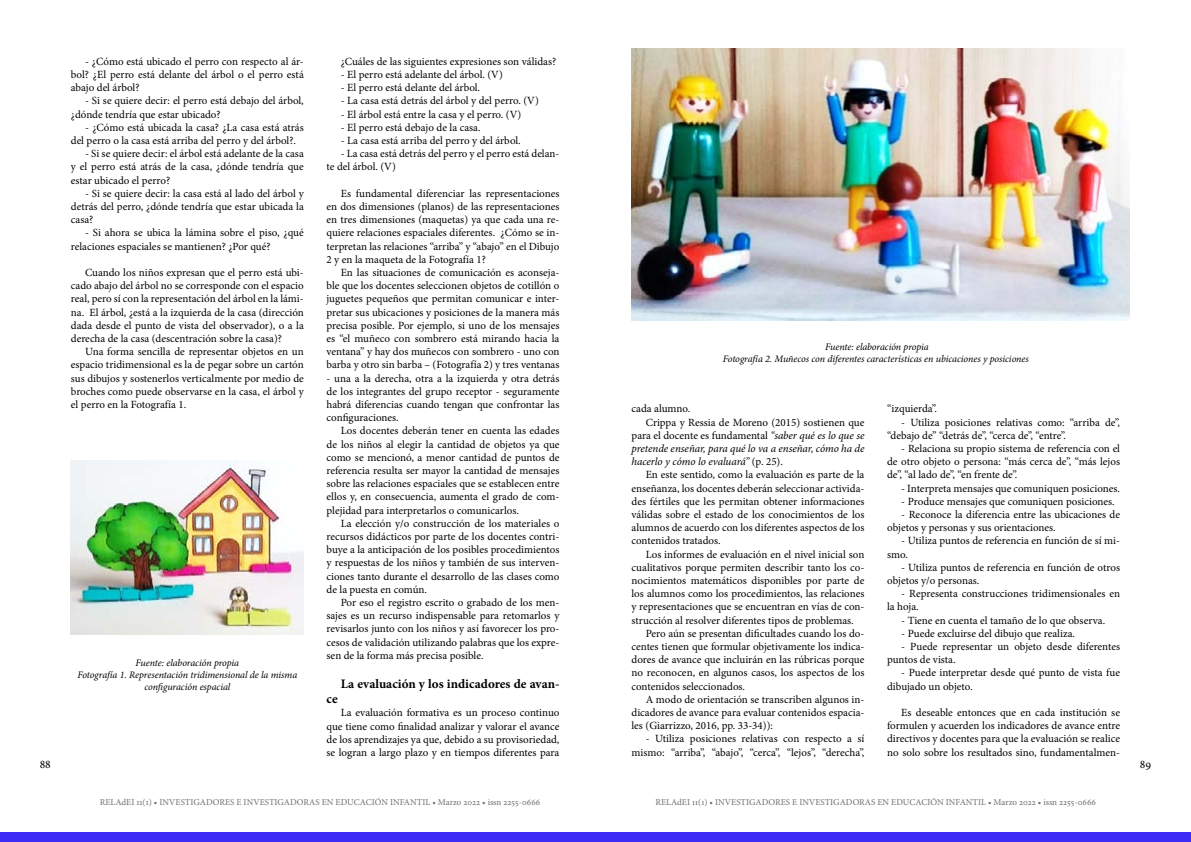
<style>
.page{position:relative;width:1191px;height:842px;background:#fff}
.page>*{position:absolute;margin:0;border:0;box-sizing:border-box;transform-origin:0 0}
.t1{font:700 13px "Minion Pro";color:#000}
.t2{font:12px "Minion Pro";color:#000}
.t3{font:11px/13.2px "Minion Pro";color:#000;text-align:justify}
.t4{font:italic 11px "Minion Pro";letter-spacing:-.005em;color:#000}
.t5{font:italic 10px/12px "Minion Pro";letter-spacing:-.005em;color:#000;text-align:center}
.t6{font:9px "Minion Pro";color:#706f6f}
.s1{font-style:italic}
.s2{font-style:normal}
</style>
<div class="page">
<img style="left:631px;top:49px;width:498px;height:271px">
<div style="left:0;top:833px;width:1191px;height:9px;background:#3d2df4"></div>
<img style="left:71px;top:460px;width:233px;height:174px">
<p class="t3" style="left:71px;top:55px;width:234px;text-indent:14px">- ¿Cómo está ubicado el perro con respecto al ár&shy;bol? ¿El perro está delante del árbol o el perro está abajo del árbol?</p>
<p class="t3" style="left:71px;top:94px;width:234px;text-indent:14px">- Si se quiere decir: el perro está debajo del árbol, ¿dónde tendría que estar ubicado?</p>
<p class="t3" style="left:71px;top:121px;width:234px;text-indent:14px">- ¿Cómo está ubicada la casa? ¿La casa está atrás del perro o la casa está arriba del perro y del árbol?.</p>
<p class="t3" style="left:71px;top:147px;width:234px;text-indent:14px">- Si se quiere decir: el árbol está adelante de la casa y el perro está atrás de la casa, ¿dónde tendría que estar ubicado el perro?</p>
<p class="t3" style="left:71px;top:187px;width:234px;text-indent:14px">- Si se quiere decir: la casa está al lado del árbol y detrás del perro, ¿dónde tendría que estar ubicada la casa?</p>
<p class="t3" style="left:71px;top:226px;width:234px;text-indent:14px">- Si ahora se ubica la lámina sobre el piso, ¿qué relaciones espaciales se mantienen? ¿Por qué?</p>
<p class="t3" style="left:71px;top:266px;width:234px;text-indent:14px">Cuando los niños expresan que el perro está ubi&shy;cado abajo del árbol no se corresponde con el espacio real, pero sí con la representación del árbol en la lámi&shy;na. El árbol, ¿está a la izquierda de la casa (dirección dada desde el punto de vista del observador), o a la derecha de la casa (descentración sobre la casa)?</p>
<p class="t3" style="left:71px;top:345px;width:234px;text-indent:14px">Una forma sencilla de representar objetos en un espacio tridimensional es la de pegar sobre un cartón sus dibujos y sostenerlos verticalmente por medio de broches como puede observarse en la casa, el árbol y el perro en la Fotografía 1.</p>
<p class="t5" style="left:77px;top:656px;width:221px">Fuente: elaboración propia<br>Fotografía 1. Representación tridimensional de la misma configuración espacial</p>
<p class="t3" style="left:341px;top:55px;width:217px">¿Cuáles de las siguientes expresiones son válidas?</p>
<p class="t3" style="left:341px;top:68px;width:164px">- El perro está adelante del árbol. (V)</p>
<p class="t3" style="left:341px;top:81px;width:141px">- El perro está delante del árbol.</p>
<p class="t3" style="left:341px;top:94px;width:200px">- La casa está detrás del árbol y del perro. (V)</p>
<p class="t3" style="left:341px;top:107px;width:182px">- El árbol está entre la casa y el perro. (V)</p>
<p class="t3" style="left:341px;top:121px;width:141px">- El perro está debajo de la casa.</p>
<p class="t3" style="left:341px;top:134px;width:181px">- La casa está arriba del perro y del árbol.</p>
<p class="t3" style="left:326px;top:147px;width:234px;text-indent:14px">- La casa está detrás del perro y el perro está delan&shy;te del árbol. (V)</p>
<p class="t3" style="left:326px;top:187px;width:234px;text-indent:14px">Es fundamental diferenciar las representaciones en dos dimensiones (planos) de las representaciones en tres dimensiones (maquetas) ya que cada una re&shy;quiere relaciones espaciales diferentes. ¿Cómo se in&shy;terpretan las relaciones “arriba” y “abajo” en el Dibujo 2 y en la maqueta de la Fotografía 1?</p>
<p class="t3" style="left:326px;top:266px;width:234px;text-indent:14px">En las situaciones de comunicación es aconseja&shy;ble que los docentes seleccionen objetos de cotillón o juguetes pequeños que permitan comunicar e inter&shy;pretar sus ubicaciones y posiciones de la manera más precisa posible. Por ejemplo, si uno de los mensajes es “el muñeco con sombrero está mirando hacia la ventana” y hay dos muñecos con sombrero - uno con barba y otro sin barba – (Fotografía 2) y tres ventanas</p>
<p class="t3" style="left:326px;top:371px;width:234px">- una a la derecha, otra a la izquierda y otra detrás de los integrantes del grupo receptor - seguramente habrá diferencias cuando tengan que confrontar las configuraciones.</p>
<p class="t3" style="left:326px;top:424px;width:234px;text-indent:14px">Los docentes deberán tener en cuenta las edades de los niños al elegir la cantidad de objetos ya que como se mencionó, a menor cantidad de puntos de referencia resulta ser mayor la cantidad de mensajes sobre las relaciones espaciales que se establecen entre ellos y, en consecuencia, aumenta el grado de com&shy;plejidad para interpretarlos o comunicarlos.</p>
<p class="t3" style="left:326px;top:517px;width:234px;text-indent:14px">La elección y/o construcción de los materiales o recursos didácticos por parte de los docentes contri&shy;buye a la anticipación de los posibles procedimientos y respuestas de los niños y también de sus interven&shy;ciones tanto durante el desarrollo de las clases como de la puesta en común.</p>
<p class="t3" style="left:326px;top:596px;width:234px;text-indent:14px">Por eso el registro escrito o grabado de los men&shy;sajes es un recurso indispensable para retomarlos y revisarlos junto con los niños y así favorecer los pro&shy;cesos de validación utilizando palabras que los expre&shy;sen de la forma más precisa posible.</p>
<p class="t1" style="left:341px;top:674px;width:220px">La evaluación y los indicadores de avan-</p>
<p class="t1" style="left:326px;top:690px;width:13px">ce</p>
<p class="t3" style="left:326px;top:706px;width:234px;text-indent:14px">La evaluación formativa es un proceso continuo que tiene como finalidad analizar y valorar el avance de los aprendizajes ya que, debido a su provisoriedad, se logran a largo plazo y en tiempos diferentes para</p>
<p class="t5" style="left:723px;top:341px;width:307px">Fuente: elaboración propia<br>Fotografía 2. Muñecos con diferentes características en ubicaciones y posiciones</p>
<p class="t3" style="left:887px;top:402px;width:51px">“izquierda”.</p>
<p class="t3" style="left:887px;top:416px;width:234px;text-indent:14px">- Utiliza posiciones relativas como: “arriba de”, “debajo de” “detrás de”, “cerca de”, “entre”.</p>
<p class="t3" style="left:887px;top:442px;width:234px;text-indent:14px">- Relaciona su propio sistema de referencia con el de otro objeto o persona: “más cerca de”, “más lejos de”, “al lado de”, “en frente de”.</p>
<p class="t3" style="left:901px;top:482px;width:220px">- Interpreta mensajes que comuniquen posiciones.</p>
<p class="t3" style="left:901px;top:495px;width:215px">- Produce mensajes que comuniquen posiciones.</p>
<p class="t3" style="left:887px;top:508px;width:234px;text-indent:14px">- Reconoce la diferencia entre las ubicaciones de objetos y personas y sus orientaciones.</p>
<p class="t3" style="left:887px;top:534px;width:234px;text-indent:14px">- Utiliza puntos de referencia en función de sí mi&shy;smo.</p>
<p class="t3" style="left:887px;top:561px;width:234px;text-indent:14px">- Utiliza puntos de referencia en función de otros objetos y/o personas.</p>
<p class="t3" style="left:887px;top:587px;width:234px;text-indent:14px">- Representa construcciones tridimensionales en la hoja.</p>
<p class="t3" style="left:901px;top:614px;width:205px">- Tiene en cuenta el tamaño de lo que observa.</p>
<p class="t3" style="left:901px;top:627px;width:175px">- Puede excluirse del dibujo que realiza.</p>
<p class="t3" style="left:887px;top:640px;width:234px;text-indent:14px">- Puede representar un objeto desde diferentes puntos de vista.</p>
<p class="t3" style="left:887px;top:666px;width:234px;text-indent:14px">- Puede interpretar desde qué punto de vista fue dibujado un objeto.</p>
<p class="t3" style="left:887px;top:706px;width:234px;text-indent:14px">Es deseable entonces que en cada institución se formulen y acuerden los indicadores de avance entre directivos y docentes para que la evaluación se realice no solo sobre los resultados sino, fundamentalmen-</p>
<p class="t3" style="left:631px;top:402px;width:60px">cada alumno.</p>
<p class="t3" style="left:645px;top:416px;width:220px">Crippa y Ressia de Moreno (2015) sostienen que</p>
<p class="t3" style="left:631px;top:429px;width:234px">para el docente es fundamental <span class="s1">“saber qué es lo que se</span></p>
<p class="t4" style="left:631px;top:441px;width:234px">pretende enseñar, para qué lo va a enseñar, cómo ha de</p>
<p class="t4" style="left:631px;top:454px;width:153px">hacerlo y cómo lo evaluará” <span class="s2">(p. 25).</span></p>
<p class="t3" style="left:645px;top:468px;width:220px">En este sentido, como la evaluación es parte de la</p>
<p class="t3" style="left:631px;top:482px;width:234px">enseñanza, los docentes deberán seleccionar activida-</p>
<p class="t3" style="left:631px;top:495px;width:234px">des fértiles que les permitan obtener informaciones</p>
<p class="t3" style="left:631px;top:508px;width:234px">válidas sobre el estado de los conocimientos de los</p>
<p class="t3" style="left:631px;top:521px;width:234px">alumnos de acuerdo con los diferentes aspectos de los</p>
<p class="t3" style="left:631px;top:534px;width:91px">contenidos tratados.</p>
<p class="t3" style="left:645px;top:548px;width:220px">Los informes de evaluación en el nivel inicial son</p>
<p class="t3" style="left:631px;top:561px;width:234px">cualitativos porque permiten describir tanto los co-</p>
<p class="t3" style="left:631px;top:574px;width:234px">nocimientos matemáticos disponibles por parte de</p>
<p class="t3" style="left:631px;top:587px;width:234px">los alumnos como los procedimientos, las relaciones</p>
<p class="t3" style="left:631px;top:600px;width:234px">y representaciones que se encuentran en vías de con-</p>
<p class="t3" style="left:631px;top:614px;width:224px">strucción al resolver diferentes tipos de problemas.</p>
<p class="t3" style="left:645px;top:627px;width:220px">Pero aún se presentan dificultades cuando los do-</p>
<p class="t3" style="left:631px;top:640px;width:234px">centes tienen que formular objetivamente los indica-</p>
<p class="t3" style="left:631px;top:653px;width:234px">dores de avance que incluirán en las rúbricas porque</p>
<p class="t3" style="left:631px;top:666px;width:234px">no reconocen, en algunos casos, los aspectos de los</p>
<p class="t3" style="left:631px;top:680px;width:115px">contenidos seleccionados.</p>
<p class="t3" style="left:645px;top:693px;width:220px">A modo de orientación se transcriben algunos in-</p>
<p class="t3" style="left:631px;top:706px;width:234px">dicadores de avance para evaluar contenidos espacia-</p>
<p class="t3" style="left:631px;top:719px;width:143px">les (Giarrizzo, 2016, pp. 33-34)):</p>
<p class="t3" style="left:631px;top:732px;width:234px;text-align:right">- Utiliza posiciones relativas con respecto a sí mismo: “arriba”, “abajo”, “cerca”, “lejos”, “derecha”,</p>
<p class="t2" style="left:40px;top:756px;width:13px">88</p>
<p class="t2" style="left:1139px;top:756px;width:13px">89</p>
<p class="t6" style="left:100px;top:796px;width:442px">RELAdEI 11(1) • INVESTIGADORES E INVESTIGADORAS EN EDUCACIÓN INFANTIL • Marzo 2022 • issn 2255-0666</p>
<p class="t6" style="left:655px;top:796px;width:442px">RELAdEI 11(1) • INVESTIGADORES E INVESTIGADORAS EN EDUCACIÓN INFANTIL • Marzo 2022 • issn 2255-0666</p>
</div>
